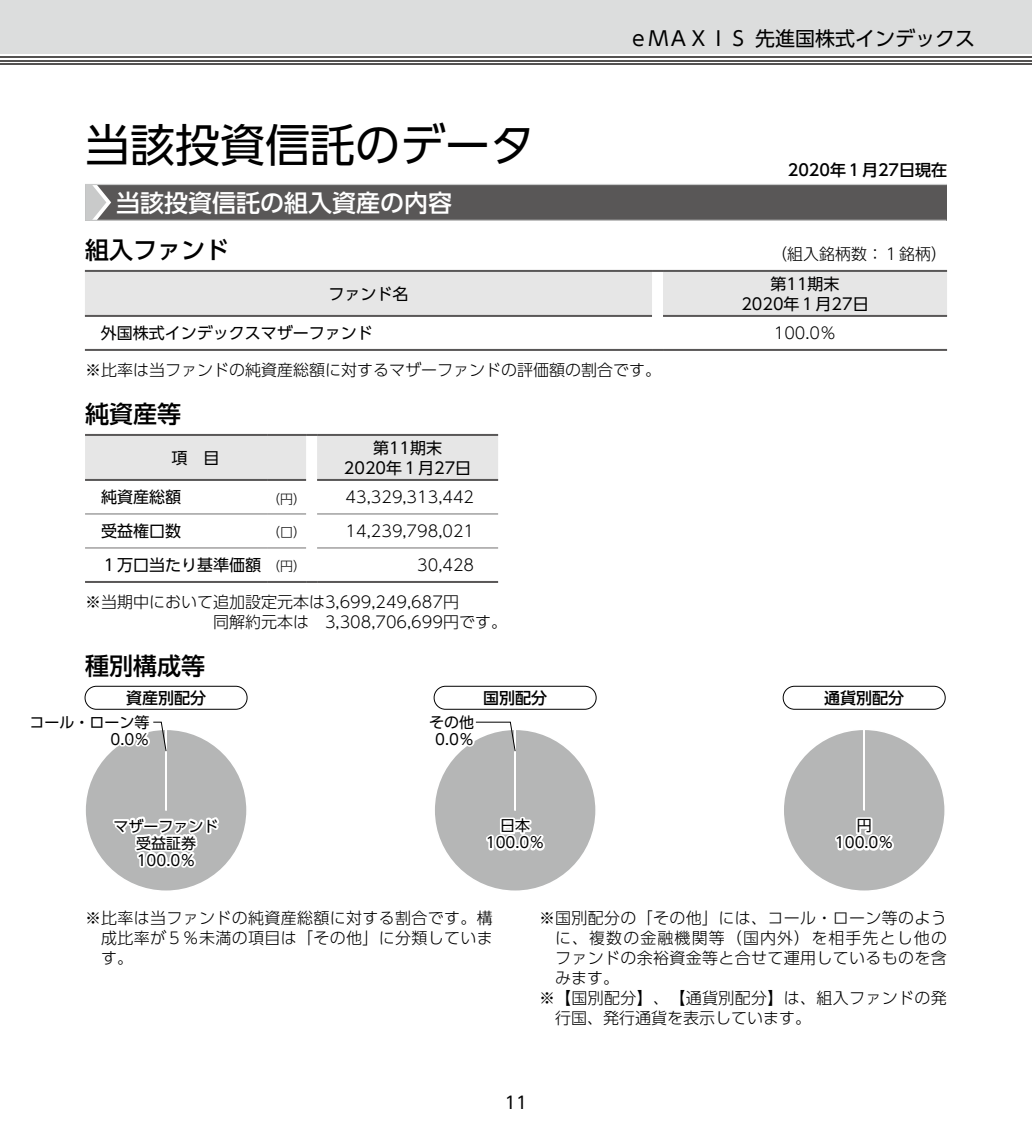
<style>
.page{position:relative;width:1032px;height:1134px;background:#fff}
.page>*{position:absolute;margin:0;border:0;box-sizing:border-box;transform-origin:0 0}
.t1{font:45px "UD Shin Go Pro";color:#000}
.t2{font:500 24px "UD Shin Go Pro";color:#000}
.t3{font:500 24px "UD Shin Go Pro";color:#fff}
.t4{font:20px "UD Shin Go Pro";color:#000}
.t5{font:17px "UD Shin Go Pro";color:#000}
.t6{font:300 16px/20px "UD Shin Go Pro";color:#000}
.t7{font:16px/20px "UD Shin Go Pro";color:#000;text-align:center}
.t8{font:300 16px "UD Shin Go Pro";letter-spacing:.02em;color:#000}
.t9{font:500 16px "UD Shin Go Pro";color:#000}
.t10{font:300 16px "UD Shin Go Pro";letter-spacing:.07em;color:#000}
.t11{font:15px/17px "UD Shin Go Pro";color:#000;text-align:center}
.t12{font:300 13px "UD Shin Go Pro";color:#000}
.s1{font-weight:300;font-size:13px}
</style>
<div class="page">
<div style="left:0;top:0;width:1032px;height:54px;background:#dcdddd"></div>
<hr style="left:0;top:63px;width:1032px;height:2px;background:#545251">
<hr style="left:0;top:60px;width:1032px;height:1px;background:#545251">
<hr style="left:0;top:56px;width:1032px;height:2px;background:#545251">
<div style="left:85px;top:184px;width:862px;height:36px;background:#595757"></div>
<hr style="left:85px;top:220px;width:861px;height:1px;background:#c9caca">
<hr style="left:85px;top:184px;width:862px;height:1px;background:#c9caca">
<svg style="left:85px;top:185px;width:26px;height:35px"></svg>
<div style="left:85px;top:270px;width:862px;height:45px;background:#e6e6e6"></div>
<hr style="left:663px;top:270px;width:284px;height:2px;background:#595757">
<hr style="left:85px;top:315px;width:567px;height:2px;background:#595757">
<hr style="left:663px;top:315px;width:284px;height:2px;background:#595757">
<hr style="left:85px;top:349px;width:567px;height:2px;background:#595757">
<svg style="left:652px;top:349px;width:11px;height:2px"></svg>
<hr style="left:663px;top:349px;width:284px;height:2px;background:#595757">
<div style="left:85px;top:434px;width:413px;height:46px;background:#e6e6e6"></div>
<hr style="left:317px;top:434px;width:181px;height:2px;background:#595757">
<hr style="left:85px;top:479px;width:182px;height:2px;background:#595757">
<hr style="left:267px;top:479px;width:39px;height:2px;background:#595757">
<hr style="left:85px;top:581px;width:182px;height:2px;background:#595757">
<hr style="left:267px;top:581px;width:39px;height:2px;background:#595757">
<svg style="left:306px;top:581px;width:11px;height:2px"></svg>
<hr style="left:317px;top:581px;width:181px;height:2px;background:#595757">
<hr style="left:317px;top:479px;width:181px;height:2px;background:#595757">
<hr style="left:85px;top:514px;width:182px;height:1px;background:#727171">
<hr style="left:267px;top:514px;width:39px;height:1px;background:#727171">
<hr style="left:317px;top:514px;width:181px;height:1px;background:#727171">
<hr style="left:85px;top:548px;width:182px;height:1px;background:#727171">
<hr style="left:267px;top:548px;width:39px;height:1px;background:#727171">
<hr style="left:317px;top:548px;width:181px;height:1px;background:#727171">
<div style="left:85px;top:729px;width:162px;height:162px;background:#b5b6b6;border-radius:81px"></div>
<div style="left:165px;top:728px;width:2px;height:83px;border:2px solid #fff"></div>
<svg style="left:111px;top:816px;width:111px;height:55px"></svg>
<div style="left:78px;top:718px;width:8px;height:7px;border:4px solid #fff;border-radius:50%"></div>
<svg style="left:110px;top:721px;width:57px;height:31px"></svg>
<div style="left:85px;top:686px;width:162px;height:23px;border:1px solid #000;border-radius:11px"></div>
<div style="left:434px;top:729px;width:162px;height:162px;background:#b5b6b6;border-radius:81px"></div>
<div style="left:514px;top:728px;width:2px;height:83px;border:2px solid #fff"></div>
<svg style="left:486px;top:806px;width:59px;height:45px"></svg>
<svg style="left:438px;top:707px;width:78px;height:45px"></svg>
<div style="left:434px;top:686px;width:162px;height:23px;border:1px solid #000;border-radius:11px"></div>
<div style="left:783px;top:729px;width:162px;height:162px;background:#b5b6b6;border-radius:81px"></div>
<svg style="left:835px;top:817px;width:59px;height:34px"></svg>
<div style="left:783px;top:686px;width:162px;height:23px;border:1px solid #000;border-radius:11px"></div>
<h1 class="t1" style="left:85px;top:108px;width:451px">当該投資信託のデータ</h1>
<p class="t4" style="left:628px;top:22px;width:348px">ｅＭＡＸＩＳ 先進国株式インデックス</p>
<p class="t9" style="left:788px;top:157px;width:161px">2020年１月27日現在</p>
<h2 class="t3" style="left:116px;top:183px;width:337px">当該投資信託の組入資産の内容</h2>
<h2 class="t2" style="left:85px;top:230px;width:145px">組入ファンド</h2>
<p class="t6" style="left:771px;top:243px;width:177px">（組入銘柄数：１銘柄）</p>
<p class="t7" style="left:328px;top:283px;width:81px">ファンド名</p>
<p class="t7" style="left:741px;top:273px;width:129px">第11期末<br>2020年１月27日</p>
<p class="t7" style="left:101px;top:322px;width:273px">外国株式インデックスマザーファンド</p>
<p class="t6" style="left:774px;top:322px;width:64px">100.0％</p>
<p class="t6" style="left:85px;top:359px;width:577px">※比率は当ファンドの純資産総額に対するマザーファンドの評価額の割合です。</p>
<h2 class="t2" style="left:85px;top:394px;width:97px">純資産等</h2>
<p class="t7" style="left:172px;top:447px;width:49px">項　目</p>
<p class="t7" style="left:344px;top:437px;width:129px">第11期末<br>2020年１月27日</p>
<p class="t7" style="left:101px;top:487px;width:81px">純資産総額</p>
<p class="t12" style="left:267px;top:488px;width:40px">（円）</p>
<p class="t6" style="left:346px;top:487px;width:130px">43,329,313,442</p>
<p class="t7" style="left:101px;top:520px;width:81px">受益権口数</p>
<p class="t12" style="left:267px;top:522px;width:40px">（口）</p>
<p class="t6" style="left:346px;top:520px;width:130px">14,239,798,021</p>
<p class="t7" style="left:101px;top:554px;width:207px">１万口当たり基準価額<span class="s1">（円）</span></p>
<p class="t6" style="left:417px;top:554px;width:58px">30,428</p>
<p class="t6" style="left:213px;top:591px;width:295px;text-indent:-128px">※当期中において追加設定元本は3,699,249,687円<br>同解約元本は　3,308,706,699円です。</p>
<h2 class="t2" style="left:85px;top:646px;width:121px">種別構成等</h2>
<p class="t9" style="left:126px;top:685px;width:81px">資産別配分</p>
<p class="t9" style="left:483px;top:685px;width:65px">国別配分</p>
<p class="t9" style="left:824px;top:685px;width:81px">通貨別配分</p>
<p class="t11" style="left:29px;top:713px;width:121px;text-align:right">コール・ローン等<br>0.0％</p>
<p class="t11" style="left:429px;top:713px;width:46px">その他<br>0.0％</p>
<p class="t11" style="left:114px;top:817px;width:106px">マザーファンド受益証券<br>100.0％</p>
<p class="t11" style="left:486px;top:817px;width:60px">日本<br>100.0％</p>
<p class="t11" style="left:835px;top:817px;width:60px">円<br>100.0％</p>
<p class="t6" style="left:101px;top:907px;width:393px;text-align:justify;text-indent:-16px">※比率は当ファンドの純資産総額に対する割合です。構成比率が５％未満の項目は「その他」に分類しています。</p>
<p class="t8" style="left:539px;top:905px;width:409px">※国別配分の「その他」には、コール・ローン等のよう</p>
<p class="t10" style="left:555px;top:925px;width:393px">に、複数の金融機関等（国内外）を相手先とし他の</p>
<p class="t8" style="left:555px;top:945px;width:393px">ファンドの余裕資金等と合せて運用しているものを含</p>
<p class="t6" style="left:555px;top:967px;width:65px">みます。</p>
<p class="t8" style="left:539px;top:985px;width:409px">※【国別配分】、【通貨別配分】は、組入ファンドの発</p>
<p class="t6" style="left:555px;top:1007px;width:257px">行国、発行通貨を表示しています。</p>
<p class="t5" style="left:505px;top:1089px;width:24px">11</p>
</div>
